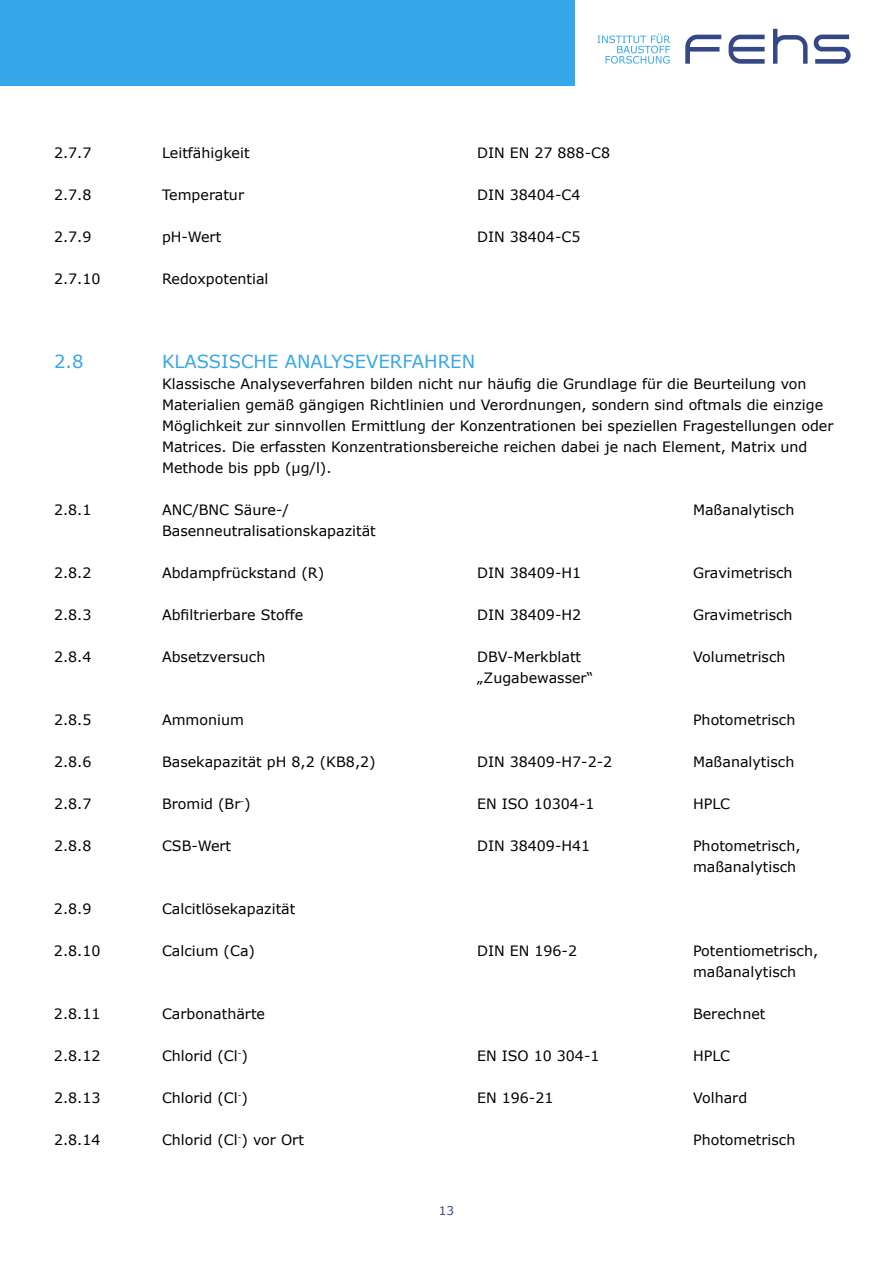
<style>
.page{position:relative;width:893px;height:1263px;background:#fff}
.page>*{position:absolute;margin:0;border:0;box-sizing:border-box;transform-origin:0 0}
.t1{font:18px "Verdana";color:#36a7e9}
.t2{font:14.25px/21px "Verdana";color:#000}
.t3{font:12px "Verdana";color:#364788}
</style>
<div class="page">
<svg style="left:685px;top:35px;width:36px;height:29px"></svg>
<svg style="left:729px;top:35px;width:36px;height:29px"></svg>
<svg style="left:773px;top:29px;width:35px;height:35px"></svg>
<svg style="left:814px;top:35px;width:37px;height:29px"></svg>
<svg style="left:597px;top:34px;width:73px;height:30px"></svg>
<div style="left:0;top:0;width:574px;height:85px;background:#36a7e9"></div>
<p class="t2" style="left:54px;top:142px;width:39px">2.7.7</p>
<p class="t2" style="left:162px;top:142px;width:89px">Leitfähigkeit</p>
<p class="t2" style="left:477px;top:142px;width:135px">DIN EN 27 888-C8</p>
<p class="t2" style="left:54px;top:184px;width:39px">2.7.8</p>
<p class="t2" style="left:162px;top:184px;width:84px">Temperatur</p>
<p class="t2" style="left:477px;top:184px;width:105px">DIN 38404-C4</p>
<p class="t2" style="left:54px;top:226px;width:39px">2.7.9</p>
<p class="t2" style="left:162px;top:226px;width:61px">pH-Wert</p>
<p class="t2" style="left:477px;top:226px;width:105px">DIN 38404-C5</p>
<p class="t2" style="left:54px;top:268px;width:48px">2.7.10</p>
<p class="t2" style="left:162px;top:268px;width:108px">Redoxpotential</p>
<p class="t1" style="left:54px;top:350px;width:31px">2.8</p>
<p class="t1" style="left:162px;top:350px;width:315px">KLASSISCHE ANALYSEVERFAHREN</p>
<p class="t2" style="left:162px;top:373px;width:673px">Klassische Analyseverfahren bilden nicht nur häufig die Grundlage für die Beurteilung von Materialien gemäß gängigen Richtlinien und Verordnungen, sondern sind oftmals die einzige Möglichkeit zur sinnvollen Ermittlung der Konzentrationen bei speziellen Fragestellungen oder Matrices. Die erfassten Konzentrationsbereiche reichen dabei je nach Element, Matrix und Methode bis ppb (µg/l).</p>
<p class="t2" style="left:54px;top:499px;width:39px">2.8.1</p>
<p class="t2" style="left:162px;top:499px;width:129px">ANC/BNC Säure-/</p>
<p class="t2" style="left:693px;top:499px;width:103px">Maßanalytisch</p>
<p class="t2" style="left:162px;top:520px;width:215px">Basenneutralisationskapazität</p>
<p class="t2" style="left:54px;top:562px;width:39px">2.8.2</p>
<p class="t2" style="left:162px;top:562px;width:164px">Abdampfrückstand (R)</p>
<p class="t2" style="left:477px;top:562px;width:106px">DIN 38409-H1</p>
<p class="t2" style="left:693px;top:562px;width:101px">Gravimetrisch</p>
<p class="t2" style="left:54px;top:604px;width:39px">2.8.3</p>
<p class="t2" style="left:162px;top:604px;width:143px">Abfiltrierbare Stoffe</p>
<p class="t2" style="left:477px;top:604px;width:106px">DIN 38409-H2</p>
<p class="t2" style="left:693px;top:604px;width:101px">Gravimetrisch</p>
<p class="t2" style="left:54px;top:646px;width:39px">2.8.4</p>
<p class="t2" style="left:162px;top:646px;width:105px">Absetzversuch</p>
<p class="t2" style="left:477px;top:646px;width:106px">DBV-Merkblatt</p>
<p class="t2" style="left:693px;top:646px;width:94px">Volumetrisch</p>
<p class="t2" style="left:477px;top:667px;width:118px">„Zugabewasser“</p>
<p class="t2" style="left:54px;top:709px;width:39px">2.8.5</p>
<p class="t2" style="left:162px;top:709px;width:83px">Ammonium</p>
<p class="t2" style="left:693px;top:709px;width:104px">Photometrisch</p>
<p class="t2" style="left:54px;top:751px;width:39px">2.8.6</p>
<p class="t2" style="left:162px;top:751px;width:215px">Basekapazität pH 8,2 (KB8,2)</p>
<p class="t2" style="left:477px;top:751px;width:137px">DIN 38409-H7-2-2</p>
<p class="t2" style="left:693px;top:751px;width:103px">Maßanalytisch</p>
<p class="t2" style="left:54px;top:793px;width:39px">2.8.7</p>
<p class="t2" style="left:162px;top:793px;width:90px">Bromid (Br<sup>-</sup>)</p>
<p class="t2" style="left:477px;top:793px;width:119px">EN ISO 10304-1</p>
<p class="t2" style="left:693px;top:793px;width:39px">HPLC</p>
<p class="t2" style="left:54px;top:835px;width:39px">2.8.8</p>
<p class="t2" style="left:162px;top:835px;width:71px">CSB-Wert</p>
<p class="t2" style="left:477px;top:835px;width:115px">DIN 38409-H41</p>
<p class="t2" style="left:693px;top:835px;width:109px">Photometrisch, maßanalytisch</p>
<p class="t2" style="left:54px;top:898px;width:39px">2.8.9</p>
<p class="t2" style="left:162px;top:898px;width:135px">Calcitlösekapazität</p>
<p class="t2" style="left:54px;top:940px;width:48px">2.8.10</p>
<p class="t2" style="left:162px;top:940px;width:95px">Calcium (Ca)</p>
<p class="t2" style="left:477px;top:940px;width:102px">DIN EN 196-2</p>
<p class="t2" style="left:693px;top:940px;width:127px">Potentiometrisch, maßanalytisch</p>
<p class="t2" style="left:54px;top:1003px;width:48px">2.8.11</p>
<p class="t2" style="left:162px;top:1003px;width:105px">Carbonathärte</p>
<p class="t2" style="left:693px;top:1003px;width:74px">Berechnet</p>
<p class="t2" style="left:54px;top:1045px;width:48px">2.8.12</p>
<p class="t2" style="left:162px;top:1045px;width:87px">Chlorid (Cl<sup>-</sup>)</p>
<p class="t2" style="left:477px;top:1045px;width:124px">EN ISO 10 304-1</p>
<p class="t2" style="left:693px;top:1045px;width:39px">HPLC</p>
<p class="t2" style="left:54px;top:1087px;width:48px">2.8.13</p>
<p class="t2" style="left:162px;top:1087px;width:87px">Chlorid (Cl<sup>-</sup>)</p>
<p class="t2" style="left:477px;top:1087px;width:78px">EN 196-21</p>
<p class="t2" style="left:693px;top:1087px;width:56px">Volhard</p>
<p class="t2" style="left:54px;top:1129px;width:48px">2.8.14</p>
<p class="t2" style="left:162px;top:1129px;width:143px">Chlorid (Cl<sup>-</sup>) vor Ort</p>
<p class="t2" style="left:693px;top:1129px;width:104px">Photometrisch</p>
<p class="t3" style="left:439px;top:1203px;width:17px">13</p>
</div>
